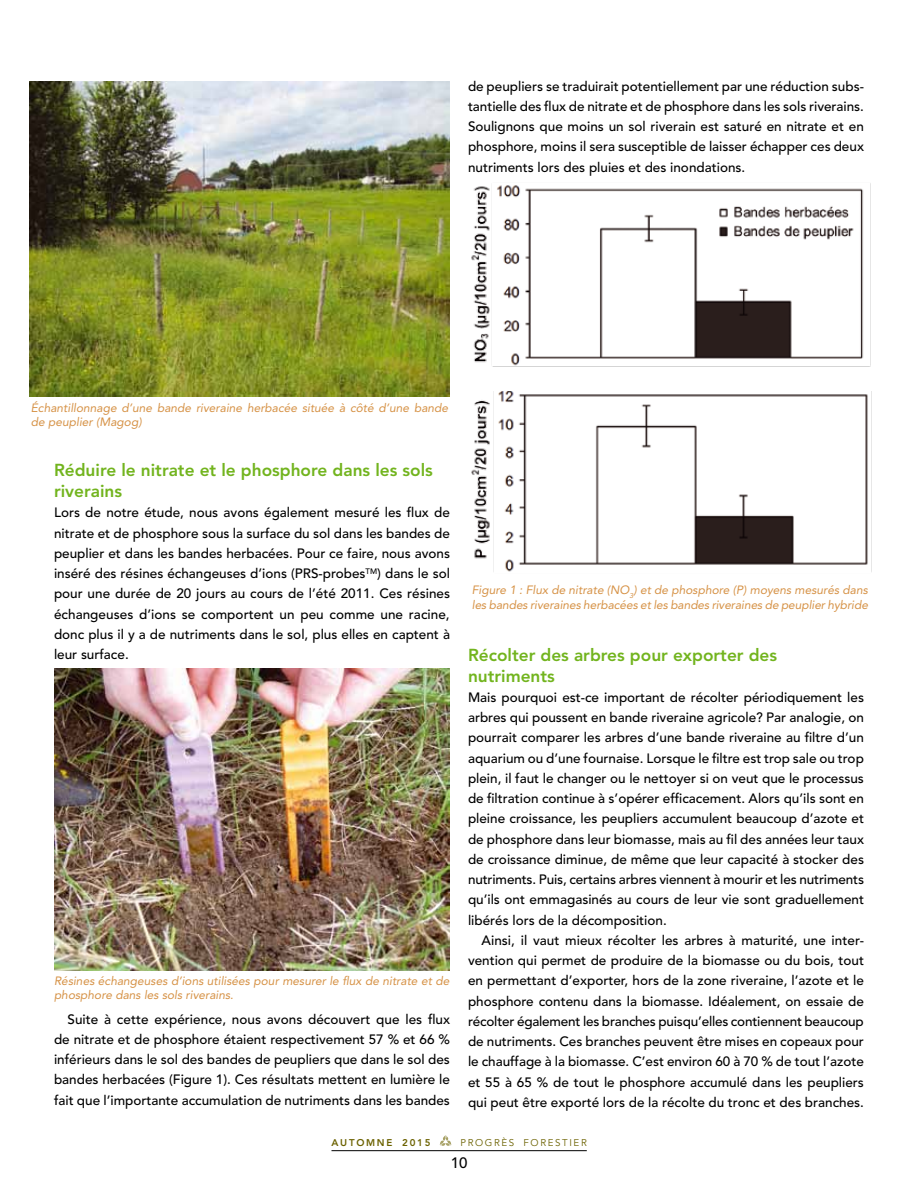
<style>
.page{position:relative;width:918px;height:1188px;background:#fff}
.page>*{position:absolute;margin:0;border:0;box-sizing:border-box;transform-origin:0 0}
.t1{font:800 17.25px/20.7px "Avenir";color:#72b41e}
.t2{font:500 15px "Avenir";color:#000}
.t3{font:500 13.5px/20.2px "Avenir";color:#000;text-align:justify}
.t4{font:italic 12px/14.4px "Avenir";color:#d69246}
.t5{font:9.75px "Avenir";letter-spacing:.165em;color:#6c6200}
.t6{font:800 9.75px "Avenir";letter-spacing:.175em;color:#6c6200}
</style>
<div class="page">
<hr style="left:332px;top:1150px;width:255px;height:1px;background:#000">
<svg style="left:440px;top:1135px;width:11px;height:11px"></svg>
<img style="left:471px;top:183px;width:400px;height:184px">
<img style="left:471px;top:391px;width:401px;height:181px">
<img style="left:29px;top:81px;width:421px;height:316px">
<img style="left:54px;top:668px;width:396px;height:303px">
<p class="t3" style="left:468px;top:76px;width:398px">de peupliers se traduirait potentiellement par une réduction subs&shy;tantielle des flux de nitrate et de phosphore dans les sols riverains.<br>Soulignons que moins un sol riverain est saturé en nitrate et en phosphore, moins il sera susceptible de laisser échapper ces deux nutriments lors des pluies et des inondations.</p>
<p class="t4" style="left:31px;top:401px;width:419px">Échantillonnage d’une bande riveraine herbacée située à côté d’une bande de peuplier (Magog)</p>
<p class="t1" style="left:54px;top:460px;width:380px">Réduire le nitrate et le phosphore dans les sols riverains</p>
<p class="t3" style="left:54px;top:503px;width:398px">Lors de notre étude, nous avons également mesuré les flux de nitrate et de phosphore sous la surface du sol dans les bandes de peuplier et dans les bandes herbacées. Pour ce faire, nous avons inséré des résines échangeuses d’ions (PRS-probes<sup>TM</sup>) dans le sol pour une durée de 20 jours au cours de l’été 2011. Ces résines échangeuses d’ions se comportent un peu comme une racine, donc plus il y a de nutriments dans le sol, plus elles en captent à leur surface.</p>
<p class="t4" style="left:54px;top:973px;width:397px">Résines échangeuses d’ions utilisées pour mesurer le flux de nitrate et de phosphore dans les sols riverains.</p>
<p class="t3" style="left:54px;top:1009px;width:398px;text-indent:14px">Suite à cette expérience, nous avons découvert que les flux de nitrate et de phosphore étaient respectivement 57 % et 66 % inférieurs dans le sol des bandes de peupliers que dans le sol des bandes herbacées (Figure 1). Ces résultats mettent en lumière le fait que l’importante accumulation de nutriments dans les bandes</p>
<p class="t4" style="left:472px;top:583px;width:398px">Figure 1 : Flux de nitrate (NO<sub>3</sub>) et de phosphore (P) moyens mesurés dans les bandes riveraines herbacées et les bandes riveraines de peuplier hybride</p>
<p class="t1" style="left:468px;top:644px;width:311px">Récolter des arbres pour exporter des nutriments</p>
<p class="t3" style="left:468px;top:687px;width:398px">Mais pourquoi est-ce important de récolter périodiquement les arbres qui poussent en bande riveraine agricole? Par analogie, on pourrait comparer les arbres d’une bande riveraine au filtre d’un aquarium ou d’une fournaise. Lorsque le filtre est trop sale ou trop plein, il faut le changer ou le nettoyer si on veut que le processus de filtration continue à s’opérer efficacement. Alors qu’ils sont en pleine croissance, les peupliers accumulent beaucoup d’azote et de phosphore dans leur biomasse, mais au fil des années leur taux de croissance diminue, de même que leur capacité à stocker des nutriments. Puis, certains arbres viennent à mourir et les nutriments qu’ils ont emmagasinés au cours de leur vie sont graduellement libérés lors de la décomposition.</p>
<p class="t3" style="left:468px;top:930px;width:398px;text-indent:14px">Ainsi, il vaut mieux récolter les arbres à maturité, une inter&shy;vention qui permet de produire de la biomasse ou du bois, tout en permettant d’exporter, hors de la zone riveraine, l’azote et le phosphore contenu dans la biomasse. Idéalement, on essaie de récolter également les branches puisqu’elles contiennent beaucoup de nutriments. Ces branches peuvent être mises en copeaux pour le chauffage à la biomasse. C’est environ 60 à 70 % de tout l’azote et 55 à 65 % de tout le phosphore accumulé dans les peupliers qui peut être exporté lors de la récolte du tronc et des branches.</p>
<p class="t6" style="left:332px;top:1137px;width:100px">automne 2015</p>
<p class="t5" style="left:461px;top:1137px;width:128px">PROGRÈS FORESTIER</p>
<p class="t2" style="left:451px;top:1154px;width:18px">10</p>
</div>
